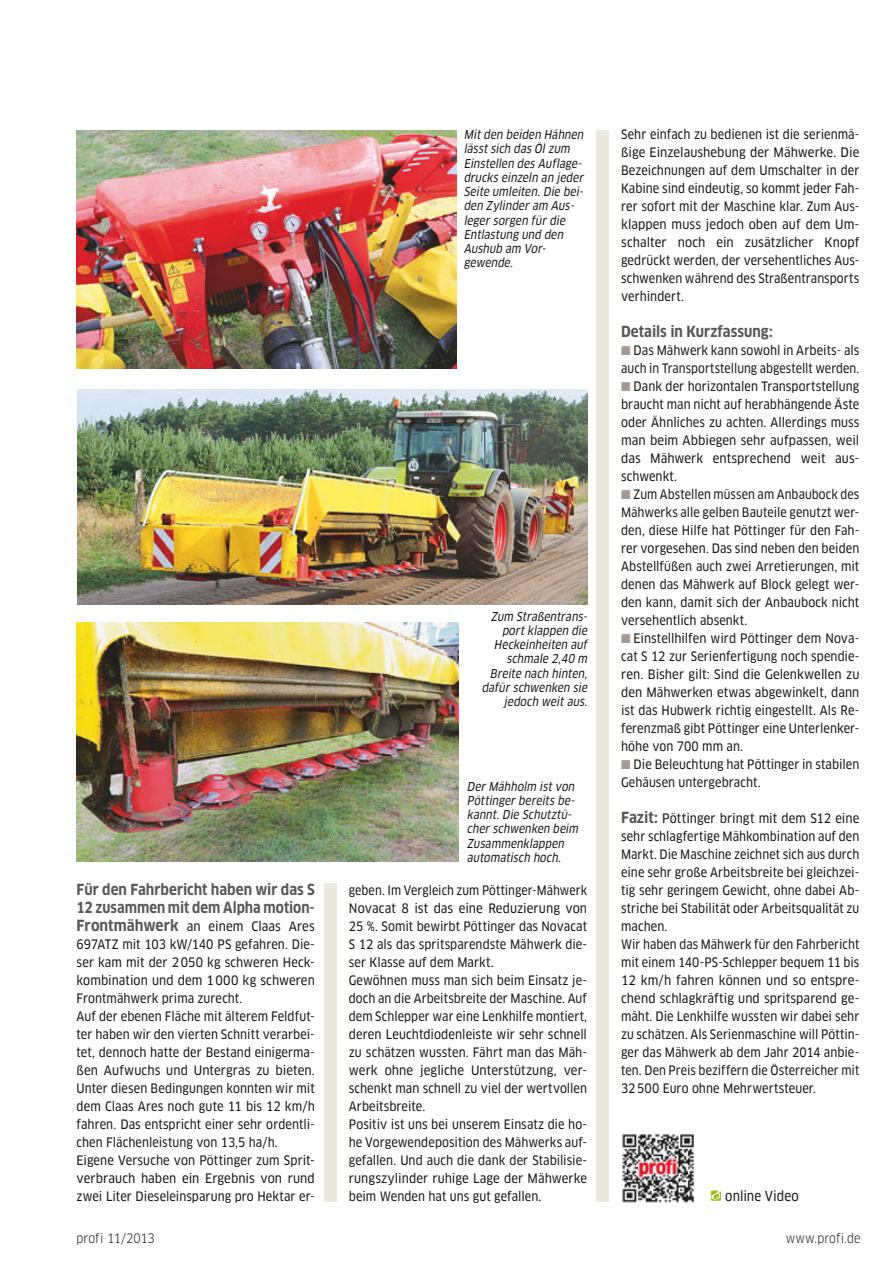
<style>
.page{position:relative;width:893px;height:1263px;background:#fff}
.page>*{position:absolute;margin:0;border:0;box-sizing:border-box;transform-origin:0 0}
.t1{font:700 condensed 15px/18px "Clan OT";color:#58585a}
.t2{font:13.5px "Clan OT Narrow News";letter-spacing:.01em;color:#1a171c}
.t3{font:12.75px/18px "Clan OT Narrow News";letter-spacing:.005em;color:#1a171c}
.t4{font:12.75px/18px "Clan OT Narrow News";letter-spacing:.005em;color:#1a171c;scale:.95 1}
.t5{font:condensed 12.75px "Clan OT";letter-spacing:.005em;color:#1a171c}
.t6{font:italic 12px/14.2px "Clan OT Narrow News";letter-spacing:.015em;color:#1a171c;scale:.95 1}
.s1{font-family:"Clan OT";font-weight:700;font-stretch:condensed;font-size:15px;color:#58585a}
.s2{color:#a39b96}
</style>
<div class="page">
<div style="left:596px;top:130px;width:13px;height:1072px;background:#eae9e0"></div>
<div style="left:324px;top:883px;width:13px;height:318px;background:#eae9e0"></div>
<img style="left:77px;top:131px;width:379px;height:238px">
<img style="left:77px;top:389px;width:510px;height:216px">
<img style="left:77px;top:623px;width:382px;height:238px">
<img style="left:622px;top:1134px;width:71px;height:69px">
<svg style="left:710px;top:1191px;width:11px;height:10px"></svg>
<p class="t1" style="left:77px;top:881px;width:240px">Für den Fahrbericht haben wir das S<br>12 zusammen mit dem Alpha motion-</p>
<p class="t3" style="left:77px;top:917px;width:240px"><span class="s1">Frontmähwerk</span> an einem Claas Ares 697ATZ mit 103 kW/140 PS gefahren. Die&shy;ser kam mit der 2 050 kg schweren Heck&shy;kombination und dem 1 000 kg schweren Frontmähwerk prima zurecht.<br>Auf der ebenen Fläche mit älterem Feldfut&shy;ter haben wir den vierten Schnitt verarbei&shy;tet, dennoch hatte der Bestand einigerma&shy;ßen Aufwuchs und Untergras zu bieten.<br>Unter diesen Bedingungen konnten wir mit dem Claas Ares noch gute 11 bis 12 km/h fahren. Das entspricht einer sehr ordentli&shy;chen Flächenleistung von 13,5 ha/h.<br>Eigene Versuche von Pöttinger zum Sprit&shy;verbrauch haben ein Ergebnis von rund zwei Liter Dieseleinsparung pro Hektar er-</p>
<p class="t6" style="left:463px;top:128px;width:129px">Mit den beiden Hähnen lässt sich das Öl zum<br>Einstellen des Auflage&shy;drucks einzeln an jeder<br>Seite umleiten. Die bei&shy;den Zylinder am Aus&shy;leger sorgen für die<br>Entlastung und den<br>Aushub am Vor&shy;gewende.</p>
<p class="t6" style="left:482px;top:610px;width:114px;text-align:right">Zum Straßentrans&shy;port klappen die<br>Heckeinheiten auf schmale 2,40 m<br>Breite nach hinten, dafür schwenken sie jedoch weit aus.</p>
<p class="t6" style="left:467px;top:780px;width:120px">Der Mähholm ist von<br>Pöttinger bereits be&shy;kannt. Die Schutztü&shy;cher schwenken beim<br>Zusammenklappen automatisch hoch.</p>
<p class="t4" style="left:349px;top:881px;width:252px">geben. Im Vergleich zum Pöttinger-Mähwerk Novacat 8 ist das eine Reduzierung von 25 %. Somit bewirbt Pöttinger das Novacat S 12 als das spritsparendste Mähwerk die&shy;ser Klasse auf dem Markt.<br>Gewöhnen muss man sich beim Einsatz je&shy;doch an die Arbeitsbreite der Maschine. Auf dem Schlepper war eine Lenkhilfe montiert, deren Leuchtdiodenleiste wir sehr schnell zu schätzen wussten. Fährt man das Mäh&shy;werk ohne jegliche Unterstützung, ver&shy;schenkt man schnell zu viel der wertvollen Arbeitsbreite.<br>Positiv ist uns bei unserem Einsatz die ho&shy;he Vorgewendeposition des Mähwerks auf&shy;gefallen. Und auch die dank der Stabilisie&shy;rungszylinder ruhige Lage der Mähwerke beim Wenden hat uns gut gefallen.</p>
<p class="t3" style="left:621px;top:125px;width:240px;text-align:justify">Sehr einfach zu bedienen ist die serienmä&shy;ßige Einzelaushebung der Mähwerke. Die Bezeichnungen auf dem Umschalter in der Kabine sind eindeutig, so kommt jeder Fah&shy;rer sofort mit der Maschine klar. Zum Aus&shy;klappen muss jedoch oben auf dem Um&shy;schalter noch ein zusätzlicher Knopf gedrückt werden, der versehentliches Aus&shy;schwenken während des Straßentransports verhindert.</p>
<p class="t1" style="left:621px;top:323px;width:153px">Details in Kurzfassung:</p>
<p class="t3" style="left:621px;top:341px;width:240px"><span class="s2">■</span> Das Mähwerk kann sowohl in Arbeits- als auch in Transportstellung abgestellt werden.</p>
<p class="t3" style="left:621px;top:377px;width:240px;text-align:justify"><span class="s2">■</span> Dank der horizontalen Transportstellung braucht man nicht auf herabhängende Äste oder Ähnliches zu achten. Allerdings muss man beim Abbiegen sehr aufpassen, weil das Mähwerk entsprechend weit aus&shy;schwenkt.</p>
<p class="t4" style="left:621px;top:485px;width:252px;text-align:justify"><span class="s2">■</span> Zum Abstellen müssen am Anbaubock des Mähwerks alle gelben Bauteile genutzt wer&shy;den, diese Hilfe hat Pöttinger für den Fah&shy;rer vorgesehen. Das sind neben den beiden Abstellfüßen auch zwei Arretierungen, mit denen das Mähwerk auf Block gelegt wer&shy;den kann, damit sich der Anbaubock nicht versehentlich absenkt.</p>
<p class="t3" style="left:621px;top:629px;width:240px;text-align:justify"><span class="s2">■</span> Einstellhilfen wird Pöttinger dem Nova&shy;cat S 12 zur Serienfertigung noch spendie&shy;ren. Bisher gilt: Sind die Gelenkwellen zu den Mähwerken etwas abgewinkelt, dann ist das Hubwerk richtig eingestellt. Als Re&shy;ferenzmaß gibt Pöttinger eine Unterlenker&shy;höhe von 700 mm an.</p>
<p class="t3" style="left:621px;top:755px;width:240px"><span class="s2">■</span> Die Beleuchtung hat Pöttinger in stabilen<br>Gehäusen untergebracht.</p>
<p class="t3" style="left:621px;top:809px;width:240px"><span class="s1">Fazit:</span> Pöttinger bringt mit dem S12 eine sehr schlagfertige Mähkombination auf den Markt. Die Maschine zeichnet sich aus durch eine sehr große Arbeitsbreite bei gleichzei&shy;tig sehr geringem Gewicht, ohne dabei Ab&shy;striche bei Stabilität oder Arbeitsqualität zu machen.<br>Wir haben das Mähwerk für den Fahrbericht mit einem 140-PS-Schlepper bequem 11 bis 12 km/h fahren können und so entspre&shy;chend schlagkräftig und spritsparend ge&shy;mäht. Die Lenkhilfe wussten wir dabei sehr zu schätzen. Als Serienmaschine will Pöttin&shy;ger das Mähwerk ab dem Jahr 2014 anbie&shy;ten. Den Preis beziffern die Österreicher mit 32 500 Euro ohne Mehrwertsteuer.</p>
<p class="t2" style="left:725px;top:1190px;width:75px">online Video</p>
<p class="t5" style="left:77px;top:1233px;width:80px">profi 11/2013</p>
<p class="t5" style="left:785px;top:1233px;width:76px">www.profi.de</p>
</div>
